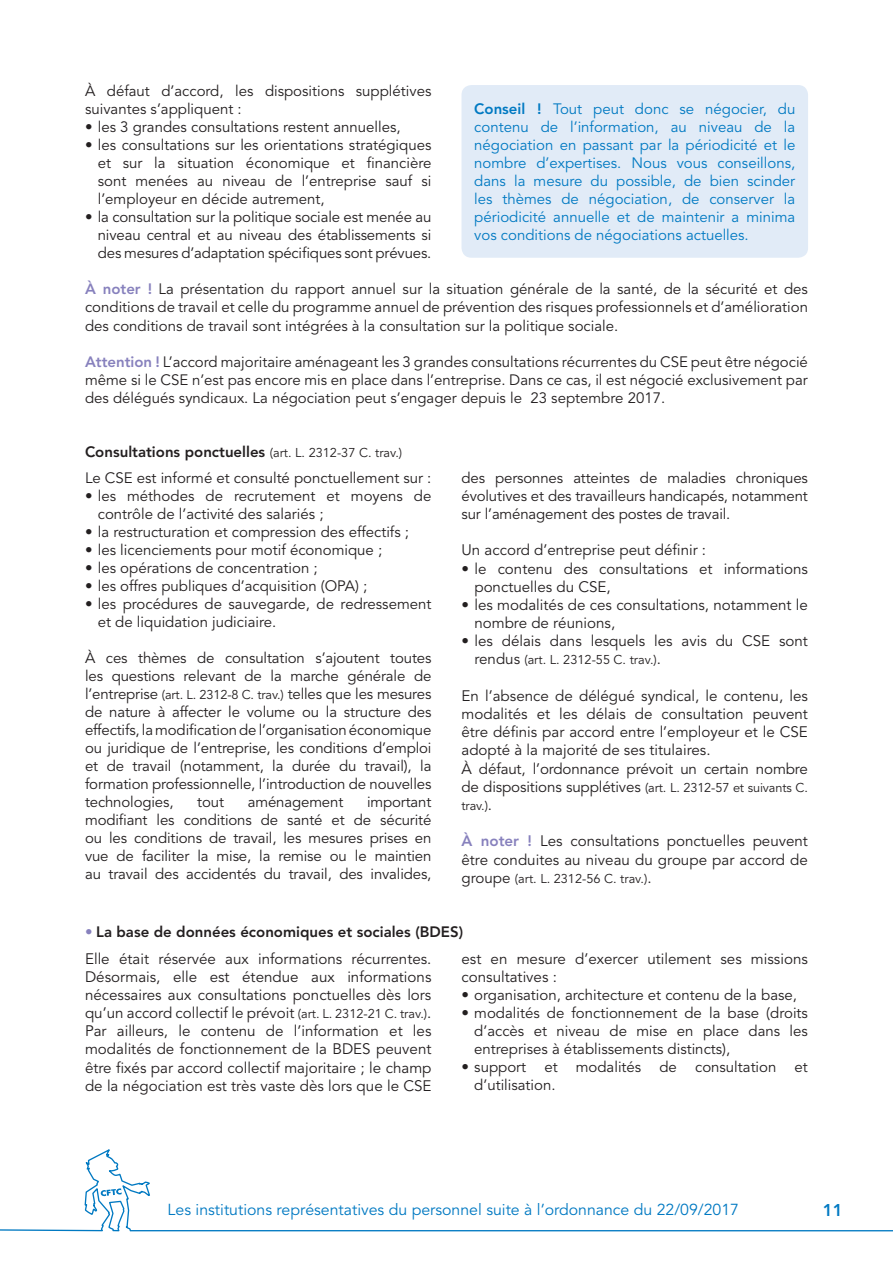
<style>
.page{position:relative;width:893px;height:1263px;background:#fff}
.page>*{position:absolute;margin:0;border:0;box-sizing:border-box;transform-origin:0 0}
.t1{font:800 16.95px "Avenir";color:#0079c2}
.t2{font:15.9px "Avenir";color:#0079c2}
.t3{font:15.15px/18.1px "Avenir";color:#231f20}
.t4{font:15px/18px "Avenir";color:#231f20;text-align:justify}
.t5{font:15px/18px "Avenir";color:#0079c2;text-align:justify}
.t6{font:800 15px "Avenir";color:#231f20}
.t7{font:12.75px/18.1px "Avenir";color:#231f20}
.s1{font-weight:800}
.s2{font-weight:800;color:#8781bd}
.s3{font-size:12.75px}
.s4{font-size:15.15px}
.s5{color:#8781bd}
</style>
<div class="page">
<svg style="left:1px;top:1149px;width:892px;height:83px"></svg>
<svg style="left:101px;top:1188px;width:24px;height:44px"></svg>
<div style="left:461px;top:85px;width:347px;height:173px;background:#e1ebf7;border-radius:10px"></div>
<p class="t4" style="left:85px;top:83px;width:348px">À défaut d’accord, les dispositions supplétives suivantes s’appliquent :</p>
<p class="t4" style="left:85px;top:119px;width:317px">• les 3 grandes consultations restent annuelles,</p>
<p class="t4" style="left:98px;top:137px;width:335px;text-indent:-13px">• les consultations sur les orientations stratégiques et sur la situation économique et financière sont menées au niveau de l’entreprise sauf si l’employeur en décide autrement,</p>
<p class="t4" style="left:98px;top:209px;width:335px;text-indent:-13px">• la consultation sur la politique sociale est menée au niveau central et au niveau des établissements si des mesures d’adaptation spécifiques sont prévues.</p>
<p class="t5" style="left:474px;top:100px;width:323px"><span class="s1">Conseil !</span> Tout peut donc se négocier, du contenu de l’information, au niveau de la négociation en passant par la périodicité et le nombre d’expertises. Nous vous conseillons, dans la mesure du possible, de bien scinder les thèmes de négociation, de conserver la périodicité annuelle et de maintenir a minima vos conditions de négociations actuelles.</p>
<p class="t4" style="left:85px;top:281px;width:724px"><span class="s2">À noter !</span> La présentation du rapport annuel sur la situation générale de la santé, de la sécurité et des conditions de travail et celle du programme annuel de prévention des risques professionnels et d’amélioration des conditions de travail sont intégrées à la consultation sur la politique sociale.</p>
<p class="t4" style="left:85px;top:353px;width:724px"><span class="s2">Attention !</span> L’accord majoritaire aménageant les 3 grandes consultations récurrentes du CSE peut être négocié même si le CSE n’est pas encore mis en place dans l’entreprise. Dans ce cas, il est négocié exclusivement par des délégués syndicaux. La négociation peut s’engager depuis le 23 septembre 2017.</p>
<p class="t4" style="left:85px;top:438px;width:348px;line-height:26.5px"><span class="s1">Consultations ponctuelles</span> <span class="s3">(art. L. 2312-37 C. trav.)<br></span>Le CSE est informé et consulté ponctuellement sur :</p>
<p class="t4" style="left:98px;top:487px;width:335px;text-indent:-13px">• les méthodes de recrutement et moyens de contrôle de l’activité des salariés ;</p>
<p class="t4" style="left:85px;top:523px;width:326px">• la restructuration et compression des effectifs ;</p>
<p class="t4" style="left:85px;top:541px;width:299px">• les licenciements pour motif économique ;</p>
<p class="t4" style="left:85px;top:559px;width:234px">• les opérations de concentration ;</p>
<p class="t4" style="left:85px;top:577px;width:284px">• les offres publiques d’acquisition (OPA) ;</p>
<p class="t4" style="left:98px;top:595px;width:335px;text-indent:-13px">• les procédures de sauvegarde, de redressement et de liquidation judiciaire.</p>
<p class="t4" style="left:85px;top:649px;width:348px">À ces thèmes de consultation s’ajoutent toutes les questions relevant de la marche générale de l’entreprise <span class="s3">(art. L. 2312-8 C. trav.)</span> telles que les mesures de nature à affecter le volume ou la structure des effectifs, la modification de l’organisation économique ou juridique de l’entreprise, les conditions d’emploi et de travail (notamment, la durée du travail), la formation professionnelle, l’introduction de nouvelles technologies,</p>
<p class="t4" style="left:461px;top:469px;width:348px">des personnes atteintes de maladies chroniques évolutives et des travailleurs handicapés, notamment sur l’aménagement des postes de travail.</p>
<p class="t3" style="left:461px;top:541px;width:246px">Un accord d’entreprise peut définir :</p>
<p class="t3" style="left:474px;top:560px;width:335px;text-indent:-13px">• le contenu des consultations et informations ponctuelles du CSE,</p>
<p class="t3" style="left:474px;top:596px;width:335px;text-indent:-13px">• les modalités de ces consultations, notamment le nombre de réunions,</p>
<p class="t3" style="left:461px;top:632px;width:348px">• les délais dans lesquels les avis du CSE sont</p>
<p class="t7" style="left:474px;top:651px;width:188px"><span class="s4">rendus</span> (art. L. 2312-55 C. trav.)<span class="s4">.</span></p>
<p class="t3" style="left:461px;top:687px;width:348px">En l’absence de délégué syndical, le contenu, les modalités et les délais de consultation peuvent être définis par accord entre l’employeur et le CSE adopté à la majorité de ses titulaires.<br>À défaut, l’ordonnance prévoit un certain nombre</p>
<p class="t7" style="left:461px;top:779px;width:348px"><span class="s4">de dispositions supplétives</span> (art. L. 2312-57 et suivants C. trav.)<span class="s4">.</span></p>
<p class="t3" style="left:461px;top:832px;width:348px"><span class="s2">À noter !</span> Les consultations ponctuelles peuvent être conduites au niveau du groupe par accord de</p>
<p class="t7" style="left:461px;top:869px;width:192px"><span class="s4">groupe</span> (art. L. 2312-56 C. trav.)<span class="s4">.</span></p>
<p class="t6" style="left:85px;top:923px;width:380px"><span class="s5">•</span> La base de données économiques et sociales (BDES)</p>
<p class="t3" style="left:85px;top:950px;width:348px;text-align:justify">Elle était réservée aux informations récurrentes.<br>Désormais, elle est étendue aux informations nécessaires aux consultations ponctuelles dès lors qu’un accord collectif le prévoit <span class="s3">(art. L. 2312-21 C. trav.)</span>.<br>Par ailleurs, le contenu de l’information et les modalités de fonctionnement de la BDES peuvent être fixés par accord collectif majoritaire ; le champ de la négociation est très vaste dès lors que le CSE</p>
<p class="t3" style="left:461px;top:950px;width:348px">est en mesure d’exercer utilement ses missions consultatives :</p>
<p class="t4" style="left:197px;top:793px;width:28px">tout</p>
<p class="t4" style="left:248px;top:793px;width:97px">aménagement</p>
<p class="t4" style="left:85px;top:793px;width:348px;text-indent:282px">important modifiant les conditions de santé et de sécurité ou les conditions de travail, les mesures prises en vue de faciliter la mise, la remise ou le maintien au travail des accidentés du travail, des invalides,</p>
<p class="t4" style="left:461px;top:986px;width:337px"><span class="s4">•</span> organisation, architecture et contenu de la base,</p>
<p class="t4" style="left:474px;top:1004px;width:335px;text-indent:-13px"><span class="s4">•</span> modalités de fonctionnement de la base (droits d’accès et niveau de mise en place dans les entreprises à établissements distincts),</p>
<p class="t4" style="left:474px;top:1058px;width:335px;text-indent:-13px"><span class="s4">•</span> support et modalités de consultation et d’utilisation.</p>
<p class="t2" style="left:168px;top:1200px;width:573px">Les institutions représentatives du personnel suite à l’ordonnance du 22/09/2017</p>
<p class="t1" style="left:823px;top:1200px;width:22px">11</p>
</div>
